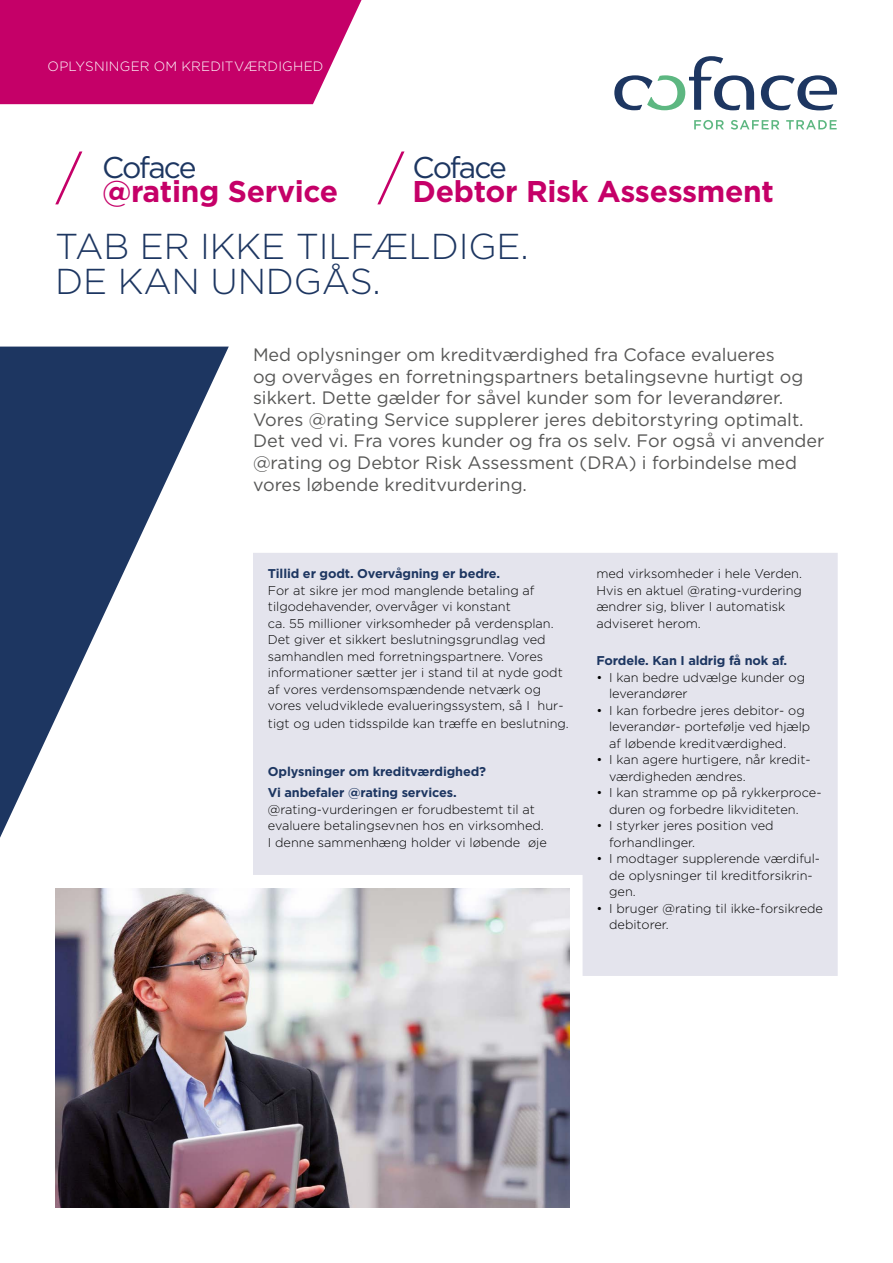
<style>
.page{position:relative;width:893px;height:1263px;background:#fff}
.page>*{position:absolute;margin:0;border:0;box-sizing:border-box;transform-origin:0 0}
.t1{font:300 36px/34.5px "Gotham";letter-spacing:-.005em;color:#1d3661}
.t2{font:700 30px "Gotham";letter-spacing:-.01em;color:#c50068}
.t3{font:30px "Gotham";letter-spacing:-.065em;color:#1d3661}
.t4{font:18px/21.6px "Gotham";color:#575756}
.t5{font:300 13.5px "Gotham";letter-spacing:.02em;color:#fff}
.t6{font:300 12.75px/16.5px "Gotham";color:#000}
.t7{font:700 12.75px/21px "Gotham";letter-spacing:-.01em;color:#1d3661}
</style>
<div class="page">
<div style="left:253px;top:553px;width:585px;height:423px;background:#e4e4ed"></div>
<svg style="left:0;top:347px;width:229px;height:491px"></svg>
<svg style="left:761px;top:75px;width:77px;height:35px"></svg>
<svg style="left:614px;top:56px;width:140px;height:54px"></svg>
<svg style="left:694px;top:120px;width:30px;height:10px"></svg>
<svg style="left:731px;top:120px;width:48px;height:10px"></svg>
<svg style="left:786px;top:120px;width:51px;height:9px"></svg>
<div style="left:0;top:0;width:361px;height:104px;background:#c50068"></div>
<img style="left:55px;top:889px;width:515px;height:319px">
<svg style="left:55px;top:151px;width:27px;height:53px"></svg>
<svg style="left:377px;top:151px;width:27px;height:53px"></svg>
<p class="t5" style="left:48px;top:57px;width:277px">OPLYSNINGER OM KREDITVÆRDIGHED</p>
<h2 class="t3" style="left:102px;top:148px;width:96px">Coface</h2>
<h2 class="t2" style="left:102px;top:172px;width:238px">@rating Service</h2>
<h2 class="t3" style="left:413px;top:148px;width:96px">Coface</h2>
<h2 class="t2" style="left:413px;top:172px;width:363px">Debtor Risk Assessment</h2>
<h1 class="t1" style="left:55px;top:228px;width:475px">TAB ER IKKE TILFÆLDIGE.<br>DE KAN UNDGÅS.</h1>
<p class="t4" style="left:253px;top:343px;width:573px">Med oplysninger om kreditværdighed fra Coface evalueres<br>og overvåges en forretningspartners betalingsevne hurtigt og sikkert. Dette gælder for såvel kunder som for leverandører.<br>Vores @rating Service supplerer jeres debitorstyring optimalt.<br>Det ved vi. Fra vores kunder og fra os selv. For også vi anvender @rating og Debtor Risk Assessment (DRA) i forbindelse med vores løbende kreditvurdering.</p>
<p class="t7" style="left:268px;top:563px;width:234px">Tillid er godt. Overvågning er bedre.</p>
<p class="t6" style="left:268px;top:582px;width:297px">For at sikre jer mod manglende betaling af tilgodehavender, overvåger vi konstant<br>ca. 55 millioner virksomheder på verdensplan.<br>Det giver et sikkert beslutningsgrundlag ved samhandlen med forretningspartnere. Vores informationer sætter jer i stand til at nyde godt af vores verdensomspændende netværk og vores veludviklede evalueringssystem, så I hur-</p>
<p class="t6" style="left:268px;top:715px;width:302px">tigt og uden tidsspilde kan træffe en beslutning.</p>
<p class="t7" style="left:268px;top:761px;width:220px">Oplysninger om kreditværdighed?<br>Vi anbefaler @rating services.</p>
<p class="t6" style="left:268px;top:801px;width:280px">@rating-vurderingen er forudbestemt til at evaluere betalingsevnen hos en virksomhed.<br>I denne sammenhæng holder vi løbende øje</p>
<p class="t6" style="left:596px;top:565px;width:207px">med virksomheder i hele Verden.<br>Hvis en aktuel @rating-vurdering ændrer sig, bliver I automatisk adviseret herom.</p>
<p class="t7" style="left:596px;top:650px;width:192px">Fordele. Kan I aldrig få nok af.</p>
<p class="t6" style="left:609px;top:669px;width:197px;text-indent:-13px">• I kan bedre udvælge kunder og leverandører</p>
<p class="t6" style="left:609px;top:702px;width:203px;text-indent:-13px">• I kan forbedre jeres debitor- og leverandør- portefølje ved hjælp af løbende kreditværdighed.</p>
<p class="t6" style="left:609px;top:751px;width:203px;text-indent:-13px">• I kan agere hurtigere, når kredit&shy;værdigheden ændres.</p>
<p class="t6" style="left:609px;top:784px;width:214px;text-indent:-13px">• I kan stramme op på rykkerproce&shy;duren og forbedre likviditeten.</p>
<p class="t6" style="left:609px;top:817px;width:166px;text-indent:-13px">• I styrker jeres position ved forhandlinger.</p>
<p class="t6" style="left:609px;top:850px;width:212px;text-indent:-13px">• I modtager supplerende værdiful&shy;de oplysninger til kreditforsikrin&shy;gen.</p>
<p class="t6" style="left:609px;top:900px;width:215px;text-indent:-13px">• I bruger @rating til ikke-forsikrede debitorer.</p>
</div>
